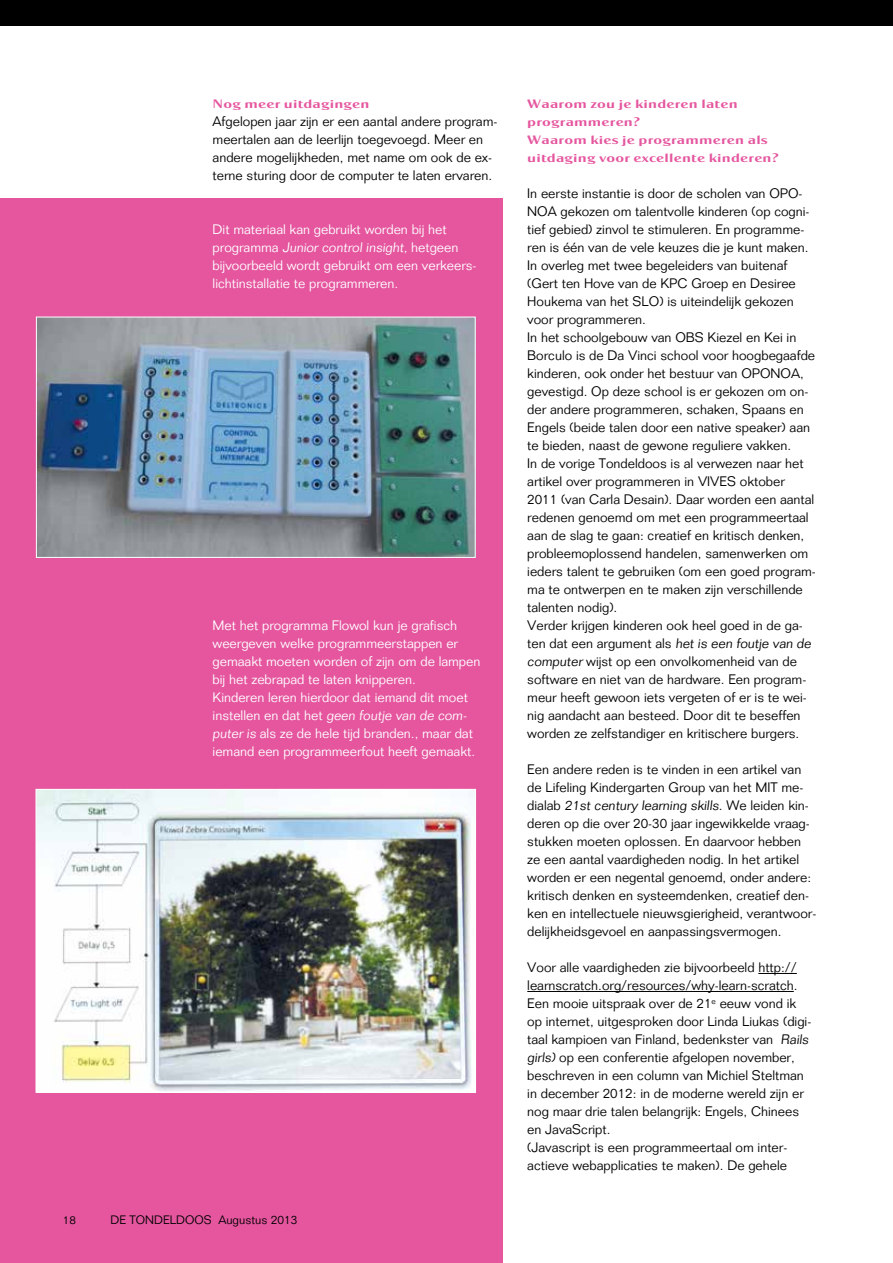
<style>
.page{position:relative;width:893px;height:1263px;background:#fff}
.page>*{position:absolute;margin:0;border:0;box-sizing:border-box;transform-origin:0 0}
.t1{font:300 13.5px/18px "Folio";color:#000}
.t2{font:300 13.5px/18px "Folio";color:#fff}
.t3{font:300 12px "Folio";color:#000}
.t4{font:700 11.25px/18px "Globe SB";letter-spacing:.015em;color:#e5569f;scale:1.3 1}
.t5{font:300 11.25px "Folio";color:#000;scale:1.05 1}
</style>
<div class="page">
<div style="left:0;top:198px;width:502px;height:1065px;background:#e5569f"></div>
<div style="left:0;top:0;width:893px;height:26px;background:#000"></div>
<hr style="left:758px;top:973px;width:39px;height:1px;background:#000">
<hr style="left:527px;top:991px;width:267px;height:1px;background:#000">
<img style="left:38px;top:319px;width:436px;height:237px">
<div style="left:36px;top:317px;width:440px;height:241px;border:1px solid #fff"></div>
<img style="left:38px;top:791px;width:436px;height:299px">
<div style="left:36px;top:789px;width:440px;height:303px;border:1px solid #fff"></div>
<p class="t4" style="left:213px;top:95px;width:122px">Nog meer uitdagingen</p>
<p class="t1" style="left:213px;top:112px;width:286px">Afgelopen jaar zijn er een aantal andere program&shy;meertalen aan de leerlijn toegevoegd. Meer en andere mogelijkheden, met name om ook de ex&shy;terne sturing door de computer te laten ervaren.</p>
<p class="t2" style="left:213px;top:220px;width:266px">Dit materiaal kan gebruikt worden bij het programma Junior control insight, hetgeen bijvoorbeeld wordt gebruikt om een verkeers&shy;lichtinstallatie te programmeren.</p>
<p class="t2" style="left:213px;top:616px;width:269px">Met het programma Flowol kun je grafisch weergeven welke programmeerstappen er gemaakt moeten worden of zijn om de lampen bij het zebrapad te laten knipperen.<br>Kinderen leren hierdoor dat iemand dit moet instellen en dat het geen foutje van de com&shy;puter is als ze de hele tijd branden., maar dat iemand een programmeerfout heeft gemaakt.</p>
<p class="t5" style="left:63px;top:1213px;width:14px">18</p>
<p class="t3" style="left:111px;top:1213px;width:188px">DE TONDELDOOS Augustus 2013</p>
<p class="t4" style="left:527px;top:95px;width:195px">Waarom zou je kinderen laten programmeren?<br>Waarom kies je programmeren als uitdaging voor excellente kinderen?</p>
<p class="t1" style="left:527px;top:184px;width:290px">In eerste instantie is door de scholen van OPO-NOA gekozen om talentvolle kinderen (op cogni&shy;tief gebied) zinvol te stimuleren. En programme&shy;ren is één van de vele keuzes die je kunt maken.<br>In overleg met twee begeleiders van buitenaf (Gert ten Hove van de KPC Groep en Desiree Houkema van het SLO) is uiteindelijk gekozen voor programmeren.<br>In het schoolgebouw van OBS Kiezel en Kei in Borculo is de Da Vinci school voor hoogbegaafde kinderen, ook onder het bestuur van OPONOA, gevestigd. Op deze school is er gekozen om on&shy;der andere programmeren, schaken, Spaans en Engels (beide talen door een native speaker) aan te bieden, naast de gewone reguliere vakken.<br>In de vorige Tondeldoos is al verwezen naar het artikel over programmeren in VIVES oktober 2011 (van Carla Desain). Daar worden een aantal redenen genoemd om met een programmeertaal aan de slag te gaan: creatief en kritisch denken, probleemoplossend handelen, samenwerken om ieders talent te gebruiken (om een goed program&shy;ma te ontwerpen en te maken zijn verschillende talenten nodig).<br>Verder krijgen kinderen ook heel goed in de ga&shy;ten dat een argument als het is een foutje van de computer wijst op een onvolkomenheid van de software en niet van de hardware. Een program&shy;meur heeft gewoon iets vergeten of er is te wei&shy;nig aandacht aan besteed. Door dit te beseffen worden ze zelfstandiger en kritischere burgers.</p>
<p class="t1" style="left:527px;top:760px;width:291px">Een andere reden is te vinden in een artikel van de Lifeling Kindergarten Group van het MIT me&shy;dialab 21st century learning skills. We leiden kin&shy;deren op die over 20-30 jaar ingewikkelde vraag&shy;stukken moeten oplossen. En daarvoor hebben ze een aantal vaardigheden nodig. In het artikel worden er een negental genoemd, onder andere: kritisch denken en systeemdenken, creatief den&shy;ken en intellectuele nieuwsgierigheid, verantwoor&shy;delijkheidsgevoel en aanpassingsvermogen.</p>
<p class="t1" style="left:527px;top:958px;width:286px">Voor alle vaardigheden zie bijvoorbeeld http:// learnscratch.org/resources/why-learn-scratch.<br>Een mooie uitspraak over de 21<sup>e</sup> eeuw vond ik op internet, uitgesproken door Linda Liukas (digi&shy;taal kampioen van Finland, bedenkster van Rails girls) op een conferentie afgelopen november, beschreven in een column van Michiel Steltman in december 2012: in de moderne wereld zijn er nog maar drie talen belangrijk: Engels, Chinees en JavaScript.<br>(Javascript is een programmeertaal om inter&shy;actieve webapplicaties te maken). De gehele</p>
</div>
